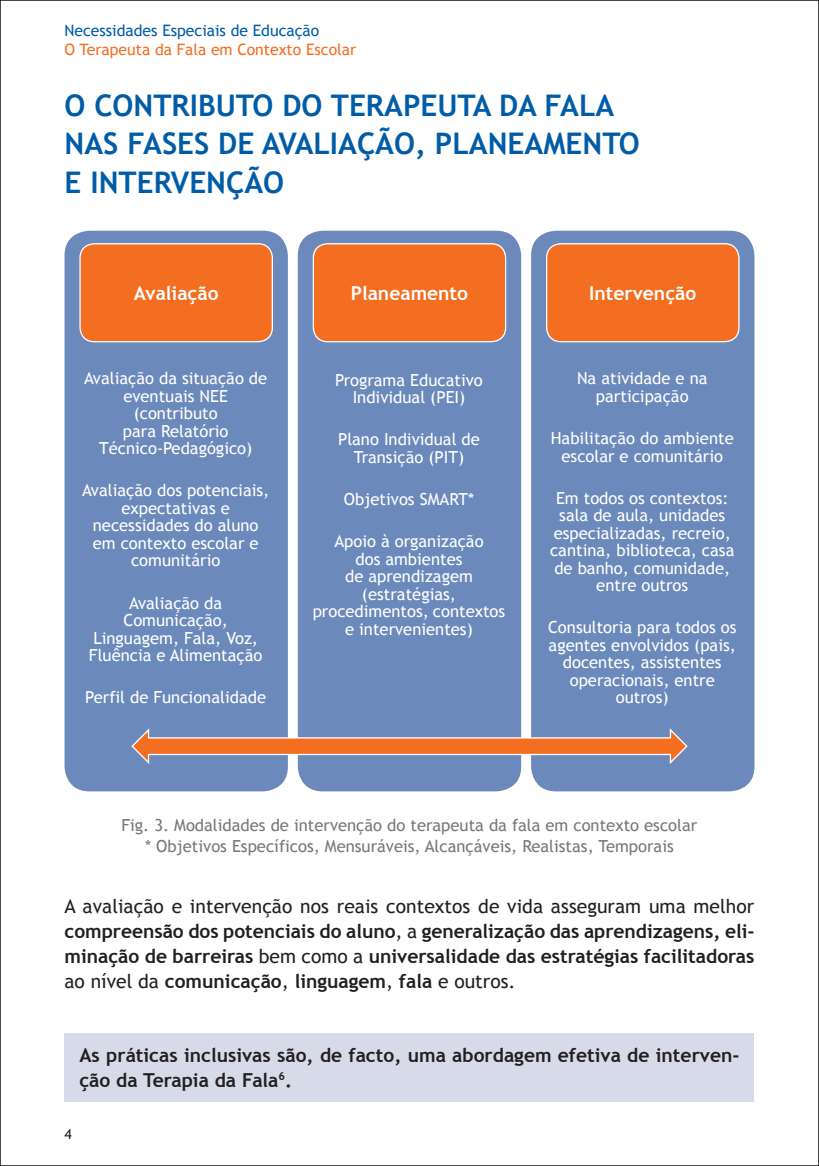
<style>
.page{position:relative;width:819px;height:1166px;background:#fff}
.page>*{position:absolute;margin:0;border:0;box-sizing:border-box;transform-origin:0 0}
.Título_azul{font:700 29.75px/38.7px "Trebuchet MS";color:#005ca7}
.Texto{font:700 19.25px/25px "Trebuchet MS";color:#231f20;text-align:justify}
.Texto_bold{font:700 19.25px/25px "Trebuchet MS";color:#231f20}
.Legendas_2{font:700 19.25px "Trebuchet MS";color:#fff}
.Legendas_2-2{font:16.62px/17.5px "Trebuchet MS";color:#fff;text-align:center}
.Legendas{font:16.62px/21.7px "Trebuchet MS";color:#76787b;text-align:center}
.t1{font:15.75px "Trebuchet MS";color:#f36e21}
.t2{font:15.75px "Trebuchet MS";color:#005ca7}
.t3{font:14px "Trebuchet MS";color:#231f20}
.s1{font-weight:400}
</style>
<div class="page">
<div style="left:64px;top:1032px;width:690px;height:69px;background:#d7dbe9"></div>
<div style="left:64px;top:231px;width:224px;height:560px;background:#6b89ba;border-radius:25px"></div>
<div style="left:298px;top:231px;width:223px;height:560px;background:#6b89ba;border-radius:25px"></div>
<div style="left:531px;top:231px;width:223px;height:560px;background:#6b89ba;border-radius:25px"></div>
<div style="left:80px;top:244px;width:192px;height:98px;background:#f36e21;border-radius:14px"></div>
<div style="left:79px;top:243px;width:194px;height:99px;border:1px solid #fff;border-radius:14px"></div>
<div style="left:313px;top:244px;width:192px;height:98px;background:#f36e21;border-radius:14px"></div>
<div style="left:313px;top:243px;width:193px;height:99px;border:1px solid #fff;border-radius:14px"></div>
<div style="left:546px;top:244px;width:192px;height:98px;background:#f36e21;border-radius:14px"></div>
<div style="left:546px;top:243px;width:193px;height:99px;border:1px solid #fff;border-radius:14px"></div>
<svg style="left:131px;top:727px;width:557px;height:39px"></svg>
<p class="t2" style="left:64px;top:21px;width:256px">Necessidades Especiais de Educação</p>
<p class="t1" style="left:64px;top:40px;width:293px">O Terapeuta da Fala em Contexto Escolar</p>
<p class="Título_azul" style="left:64px;top:86px;width:576px">O CONTRIBUTO DO TERAPEUTA DA FALA<br>NAS FASES DE AVALIAÇÃO, PLANEAMENTO<br>E INTERVENÇÃO</p>
<p class="Legendas_2" style="left:134px;top:281px;width:86px">Avaliação</p>
<p class="Legendas_2" style="left:351px;top:281px;width:119px">Planeamento</p>
<p class="Legendas_2" style="left:589px;top:281px;width:109px">Intervenção</p>
<p class="Legendas_2-2" style="left:84px;top:370px;width:185px">Avaliação da situação de eventuais NEE (contributo<br>para Relatório<br>Técnico‑ Pedagógico)</p>
<p class="Legendas_2-2" style="left:82px;top:482px;width:189px">Avaliação dos potenciais, expectativas e necessidades do aluno em contexto escolar e comunitário</p>
<p class="Legendas_2-2" style="left:89px;top:594px;width:175px">Avaliação da<br>Comunicação,<br>Linguagem, Fala, Voz,<br>Fluência e Alimentação</p>
<p class="Legendas_2-2" style="left:85px;top:689px;width:182px">Perfil de Funcionalidade</p>
<p class="Legendas_2-2" style="left:335px;top:371px;width:149px">Programa Educativo<br>Individual (PEI)</p>
<p class="Legendas_2-2" style="left:338px;top:431px;width:143px">Plano Individual de<br>Transição (PIT)</p>
<p class="Legendas_2-2" style="left:344px;top:491px;width:132px">Objetivos SMART*</p>
<p class="Legendas_2-2" style="left:313px;top:533px;width:194px">Apoio à organização<br>dos ambientes<br>de aprendizagem (estratégias, procedimentos, contextos e intervenientes)</p>
<p class="Legendas_2-2" style="left:577px;top:370px;width:132px">Na atividade e na participação</p>
<p class="Legendas_2-2" style="left:550px;top:430px;width:184px">Habilitação do ambiente escolar e comunitário</p>
<p class="Legendas_2-2" style="left:550px;top:489px;width:186px">Em todos os contextos: sala de aula, unidades especializadas, recreio, cantina, biblioteca, casa de banho, comunidade, entre outros</p>
<p class="Legendas_2-2" style="left:548px;top:619px;width:190px">Consultoria para todos os agentes envolvidos (pais, docentes, assistentes operacionais, entre outros)</p>
<p class="Legendas" style="left:121px;top:814px;width:577px">Fig. 3. Modalidades de intervenção do terapeuta da fala em contexto escolar * Objetivos Específicos, Mensuráveis, Alcançáveis, Realistas, Temporais</p>
<p class="Texto" style="left:64px;top:894px;width:691px"><span class="s1">A avaliação e intervenção nos reais contextos de vida asseguram uma melhor </span>compreensão dos potenciais do aluno<span class="s1">, a</span> generalização das aprendizagens, eli&shy;minação de barreiras <span class="s1">bem como a</span> universalidade das estratégias facilitadoras <span class="s1">ao nível da</span> comunicação<span class="s1">,</span> linguagem<span class="s1">,</span> fala <span class="s1">e outros.</span></p>
<p class="Texto_bold" style="left:79px;top:1042px;width:661px">As práticas inclusivas são, de facto, uma abordagem efetiva de interven&shy;ção da Terapia da Fala<sup>6</sup>.</p>
<p class="t3" style="left:64px;top:1125px;width:9px">4</p>
</div>
